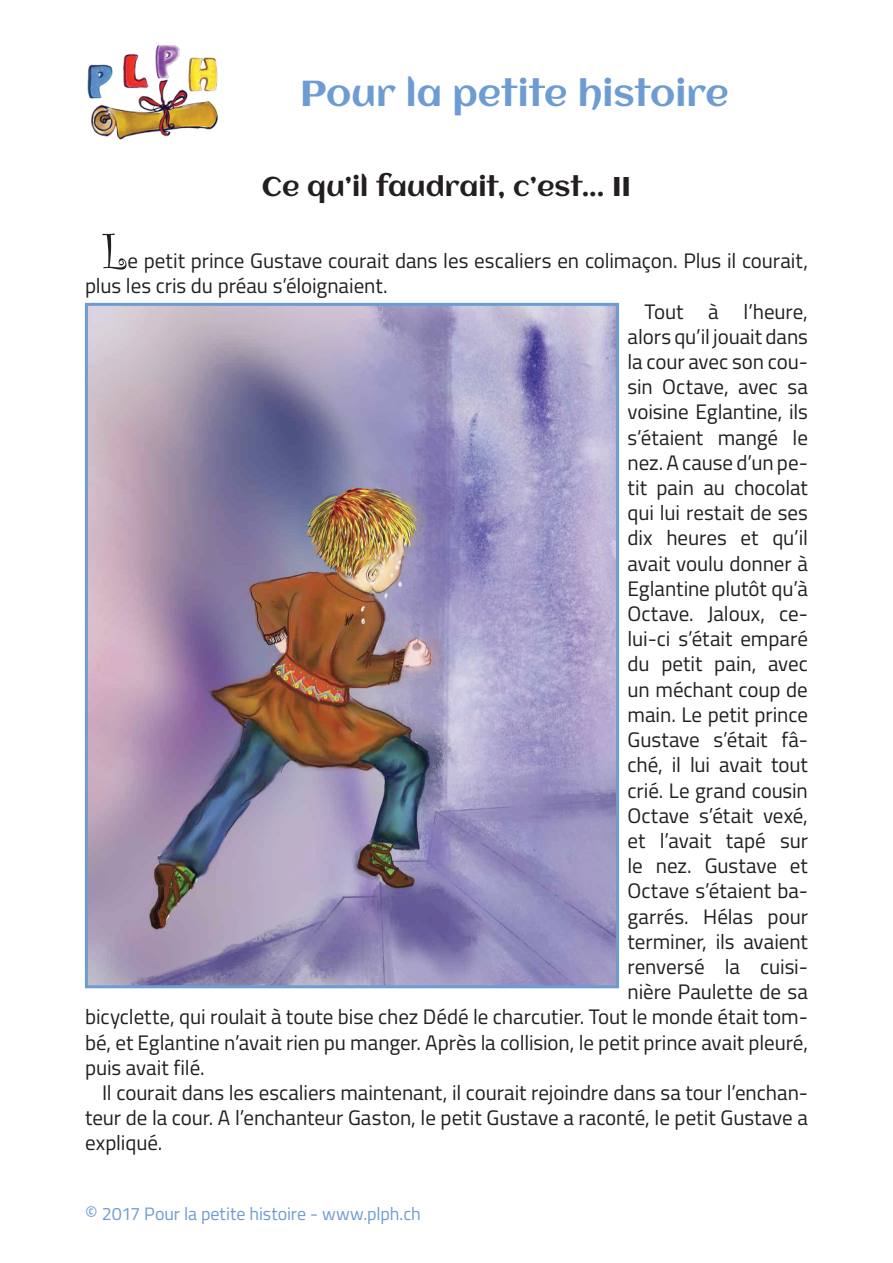
<style>
.page{position:relative;width:893px;height:1263px;background:#fff}
.page>*{position:absolute;margin:0;border:0;box-sizing:border-box;transform-origin:0 0}
.t1{font:54px "Curlz";color:#231f20}
.t2{font:36px "Aclonica";color:#6d9cd3}
.t3{font:27px "Aclonica";color:#231f20}
.t4{font:21px/25.2px "Titillium Web";letter-spacing:-.005em;color:#231f20}
.t5{font:18px "Titillium Web";letter-spacing:-.005em;color:#6d9cd3}
.s1{font-size:19.5px}
</style>
<div class="page">
<img style="left:87px;top:45px;width:131px;height:95px">
<img style="left:89px;top:307px;width:526px;height:677px">
<div style="left:85px;top:303px;width:534px;height:685px;border:3px solid #6d9cd3"></div>
<h2 class="t2" style="left:300px;top:69px;width:430px">Pour la petite histoire</h2>
<p class="t3" style="left:262px;top:168px;width:371px">Ce qu’il faudrait, c’est... II</p>
<p class="t1" style="left:102px;top:213px;width:26px">L</p>
<p class="t4" style="left:85px;top:247px;width:724px;text-indent:42px">e petit prince Gustave courait dans les escaliers en colimaçon. Plus il courait, plus les cris du préau s’éloignaient.</p>
<p class="t4" style="left:645px;top:298px;width:165px">Tout à l’heure,</p>
<p class="t4" style="left:628px;top:323px;width:182px">alors qu’il jouait dans</p>
<p class="t4" style="left:628px;top:348px;width:182px">la cour avec son cou-</p>
<p class="t4" style="left:628px;top:373px;width:182px">sin Octave, avec sa</p>
<p class="t4" style="left:628px;top:398px;width:182px">voisine Eglantine, ils</p>
<p class="t4" style="left:628px;top:424px;width:182px">s’étaient mangé le</p>
<p class="t4" style="left:628px;top:449px;width:182px">nez. A cause d’un pe-</p>
<p class="t4" style="left:628px;top:474px;width:182px">tit pain au chocolat</p>
<p class="t4" style="left:628px;top:499px;width:182px">qui lui restait de ses</p>
<p class="t4" style="left:628px;top:524px;width:182px">dix heures et qu’il</p>
<p class="t4" style="left:628px;top:550px;width:182px">avait voulu donner à</p>
<p class="t4" style="left:628px;top:575px;width:182px">Eglantine plutôt qu’à</p>
<p class="t4" style="left:628px;top:600px;width:182px">Octave. Jaloux, ce-</p>
<p class="t4" style="left:628px;top:625px;width:182px">lui-ci s’était emparé</p>
<p class="t4" style="left:628px;top:650px;width:182px">du petit pain, avec</p>
<p class="t4" style="left:628px;top:676px;width:182px">un méchant coup de</p>
<p class="t4" style="left:628px;top:701px;width:182px">main. Le petit prince</p>
<p class="t4" style="left:628px;top:726px;width:182px">Gustave s’était fâ-</p>
<p class="t4" style="left:628px;top:751px;width:182px">ché, il lui avait tout</p>
<p class="t4" style="left:628px;top:776px;width:182px">crié. Le grand cousin</p>
<p class="t4" style="left:628px;top:802px;width:182px">Octave s’était vexé,</p>
<p class="t4" style="left:628px;top:827px;width:182px">et l’avait tapé sur</p>
<p class="t4" style="left:628px;top:852px;width:182px">le nez. Gustave et</p>
<p class="t4" style="left:628px;top:877px;width:182px">Octave s’étaient ba-</p>
<p class="t4" style="left:628px;top:902px;width:182px">garrés. Hélas pour</p>
<p class="t4" style="left:628px;top:928px;width:182px">terminer, ils avaient</p>
<p class="t4" style="left:628px;top:953px;width:182px">renversé la cuisi-</p>
<p class="t4" style="left:628px;top:978px;width:182px">nière Paulette de sa</p>
<p class="t4" style="left:85px;top:1003px;width:724px">bicyclette, qui roulait à toute bise chez Dédé le charcutier. Tout le monde était tom-</p>
<p class="t4" style="left:85px;top:1028px;width:724px">bé, et Eglantine n’avait rien pu manger. Après la collision, le petit prince avait pleuré,</p>
<p class="t4" style="left:85px;top:1054px;width:121px">puis avait filé.</p>
<p class="t4" style="left:85px;top:1079px;width:724px;text-align:justify;text-indent:17px">Il courait dans les escaliers maintenant, il courait rejoindre dans sa tour l’enchan&shy;teur de la cour. A l’enchanteur Gaston, le petit Gustave a raconté, le petit Gustave a expliqué.</p>
<p class="t5" style="left:85px;top:1201px;width:337px"><span class="s1">©</span> 2017 Pour la petite histoire - www.plph.ch</p>
</div>
